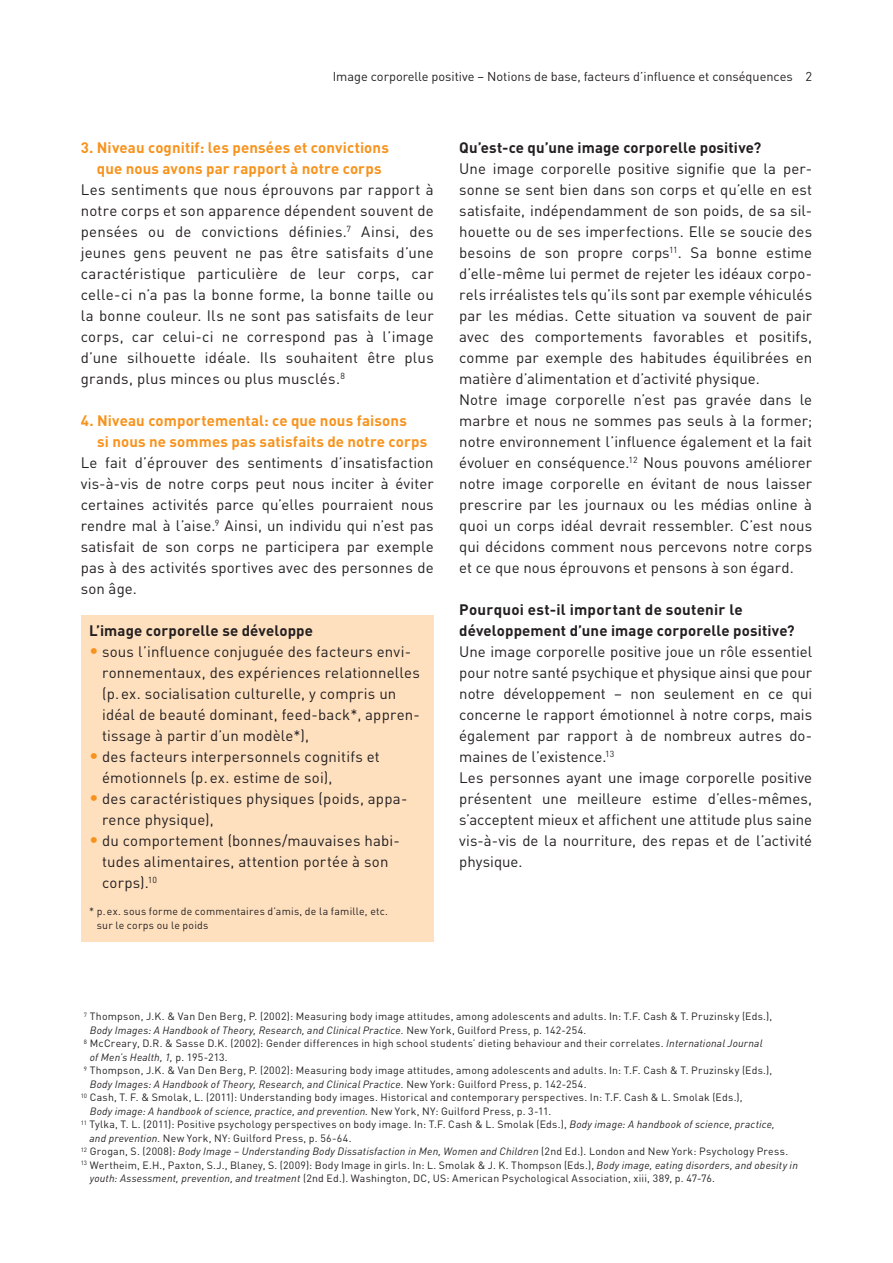
<style>
.page{position:relative;width:893px;height:1263px;background:#fff}
.page>*{position:absolute;margin:0;border:0;box-sizing:border-box;transform-origin:0 0}
.t1{font:15px/21px "DINOT";letter-spacing:.005em;color:#231f20}
.t2{font:700 15px/21px "DINOT";letter-spacing:.01em;color:#f7931d;text-align:center}
.t3{font:700 15px/21px "DINOT";letter-spacing:.01em;color:#231f20}
.t4{font:12.75px "DINOT";color:#231f20}
.t5{font:10.5px/13.5px "DINOT";letter-spacing:.025em;color:#231f20}
.t6{font:italic 10.5px "DINOT";letter-spacing:.02em;color:#231f20}
.s1{font-size:18px;color:#f7931d}
.s2{font-style:normal}
.s3{font-style:italic}
</style>
<div class="page">
<div style="left:81px;top:615px;width:353px;height:326px;background:#fee0bf"></div>
<p class="t4" style="left:333px;top:68px;width:481px">Image corporelle positive – Notions de base, facteurs d’influence et conséquences 2</p>
<p class="t2" style="left:81px;top:137px;width:310px">3. Niveau cognitif: les pensées et convictions que nous avons par rapport à notre corps</p>
<p class="t1" style="left:81px;top:179px;width:354px;text-align:justify">Les sentiments que nous éprouvons par rapport à notre corps et son apparence dépendent souvent de pensées ou de convictions définies.<sup>7</sup> Ainsi, des jeunes gens peuvent ne pas être satisfaits d’une caractéristique particulière de leur corps, car celle-ci n’a pas la bonne forme, la bonne taille ou la bonne couleur. Ils ne sont pas satisfaits de leur corps, car celui-ci ne correspond pas à l’image d’une silhouette idéale. Ils souhaitent être plus grands, plus minces ou plus musclés.<sup>8</sup></p>
<p class="t2" style="left:97px;top:410px;width:332px;text-align:left;text-indent:-16px">4. Niveau comportemental: ce que nous faisons<br>si nous ne sommes pas satisfaits de notre corps</p>
<p class="t1" style="left:81px;top:452px;width:354px;text-align:justify">Le fait d’éprouver des sentiments d’insatisfaction vis-à-vis de notre corps peut nous inciter à éviter certaines activités parce qu’elles pourraient nous rendre mal à l’aise.<sup>9</sup> Ainsi, un individu qui n’est pas satisfait de son corps ne participera par exemple pas à des activités sportives avec des personnes de son âge.</p>
<p class="t3" style="left:89px;top:620px;width:225px">L’image corporelle se développe</p>
<p class="t1" style="left:102px;top:641px;width:319px;text-indent:-13px"><span class="s1">•</span> sous l’influence conjuguée des facteurs envi&shy;ronnementaux, des expériences relationnelles (p. ex. socialisation culturelle, y compris un idéal de beauté dominant, feed-back*, appren&shy;tissage à partir d’un modèle*),</p>
<p class="t1" style="left:102px;top:746px;width:279px;text-indent:-13px"><span class="s1">•</span> des facteurs interpersonnels cognitifs et émotionnels (p. ex. estime de soi),</p>
<p class="t1" style="left:102px;top:788px;width:307px;text-indent:-13px"><span class="s1">•</span> des caractéristiques physiques (poids, appa&shy;rence physique),</p>
<p class="t1" style="left:102px;top:830px;width:297px;text-indent:-13px"><span class="s1">•</span> du comportement (bonnes/mauvaises habi&shy;tudes alimentaires, attention portée à son corps).<sup>10</sup></p>
<p class="t5" style="left:97px;top:904px;width:293px;text-indent:-8px">* p.ex. sous forme de commentaires d’amis, de la famille, etc. sur le corps ou le poids</p>
<p class="t3" style="left:459px;top:137px;width:303px">Qu’est-ce qu’une image corporelle positive?</p>
<p class="t1" style="left:459px;top:158px;width:354px">Une image corporelle positive signifie que la per&shy;sonne se sent bien dans son corps et qu’elle en est satisfaite, indépendamment de son poids, de sa sil&shy;houette ou de ses imperfections. Elle se soucie des besoins de son propre corps<sup>11</sup>. Sa bonne estime d’elle-même lui permet de rejeter les idéaux corpo&shy;rels irréalistes tels qu’ils sont par exemple véhiculés par les médias. Cette situation va souvent de pair avec des comportements favorables et positifs, comme par exemple des habitudes équilibrées en matière d’alimentation et d’activité physique.<br>Notre image corporelle n’est pas gravée dans le marbre et nous ne sommes pas seuls à la former; notre environnement l’influence également et la fait évoluer en conséquence.<sup>12</sup> Nous pouvons améliorer notre image corporelle en évitant de nous laisser prescrire par les journaux ou les médias online à quoi un corps idéal devrait ressembler. C’est nous qui décidons comment nous percevons notre corps et ce que nous éprouvons et pensons à son égard.</p>
<p class="t3" style="left:459px;top:599px;width:337px">Pourquoi est-il important de soutenir le développement d’une image corporelle positive?</p>
<p class="t1" style="left:459px;top:641px;width:354px">Une image corporelle positive joue un rôle essentiel pour notre santé psychique et physique ainsi que pour notre développement – non seulement en ce qui concerne le rapport émotionnel à notre corps, mais également par rapport à de nombreux autres do&shy;maines de l’existence.<sup>13<br></sup>Les personnes ayant une image corporelle positive présentent une meilleure estime d’elles-mêmes, s’acceptent mieux et affichent une attitude plus saine vis-à-vis de la nourriture, des repas et de l’activité physique.</p>
<p class="t5" style="left:84px;top:1009px;width:690px"><sup>7</sup> Thompson, J.K. &amp; Van Den Berg, P. (2002): Measuring body image attitudes, among adolescents and adults. In: T.F. Cash &amp; T. Pruzinsky (Eds.),</p>
<p class="t6" style="left:90px;top:1023px;width:498px">Body Images: A Handbook of Theory, Research, and Clinical Practice. <span class="s2">New York, Guilford Press, p. 142-254.</span></p>
<p class="t5" style="left:84px;top:1036px;width:680px"><sup>8</sup> McCreary, D.R. &amp; Sasse D.K. (2002): Gender differences in high school students’ dieting behaviour and their correlates. <span class="s3">International Journal</span></p>
<p class="t6" style="left:90px;top:1050px;width:139px">of Men’s Health, 1, <span class="s2">p. 195-213.</span></p>
<p class="t5" style="left:84px;top:1063px;width:690px"><sup>9</sup> Thompson, J.K. &amp; Van Den Berg, P. (2002): Measuring body image attitudes, among adolescents and adults. In: T.F. Cash &amp; T. Pruzinsky (Eds.),</p>
<p class="t6" style="left:90px;top:1077px;width:498px">Body Images: A Handbook of Theory, Research, and Clinical Practice. <span class="s2">New York: Guilford Press, p. 142-254.</span></p>
<p class="t5" style="left:81px;top:1090px;width:663px"><sup>10</sup> Cash, T. F. &amp; Smolak, L. (2011): Understanding body images. Historical and contemporary perspectives. In: T.F. Cash &amp; L. Smolak (Eds.),</p>
<p class="t6" style="left:90px;top:1104px;width:463px">Body image: A handbook of science, practice, and prevention. <span class="s2">New York, NY: Guilford Press, p. 3-11.</span></p>
<p class="t5" style="left:81px;top:1117px;width:696px"><sup>11</sup> Tylka, T. L. (2011): Positive psychology perspectives on body image. In: T.F. Cash &amp; L. Smolak (Eds.), <span class="s3">Body image: A handbook of science, practice,</span></p>
<p class="t5" style="left:90px;top:1131px;width:264px"><span class="s3">and prevention.</span> New York, NY: Guilford Press, p. 56-64.</p>
<p class="t6" style="left:81px;top:1145px;width:709px"><sup>12</sup> <span class="s2">Grogan, S. (2008):</span> Body Image – Understanding Body Dissatisfaction in Men, Women and Children <span class="s2">(2nd Ed.). London and New York: Psychology Press.</span></p>
<p class="t5" style="left:81px;top:1158px;width:719px"><sup>13</sup> Wertheim, E.H., Paxton, S.J., Blaney, S. (2009): Body Image in girls. In: L. Smolak &amp; J. K. Thompson (Eds.), <span class="s3">Body image, eating disorders, and obesity in</span></p>
<p class="t5" style="left:90px;top:1171px;width:627px"><span class="s3">youth: Assessment, prevention, and treatment</span> (2nd Ed.). Washington, DC, US: American Psychological Association, xiii, 389, p. 47-76.</p>
</div>
